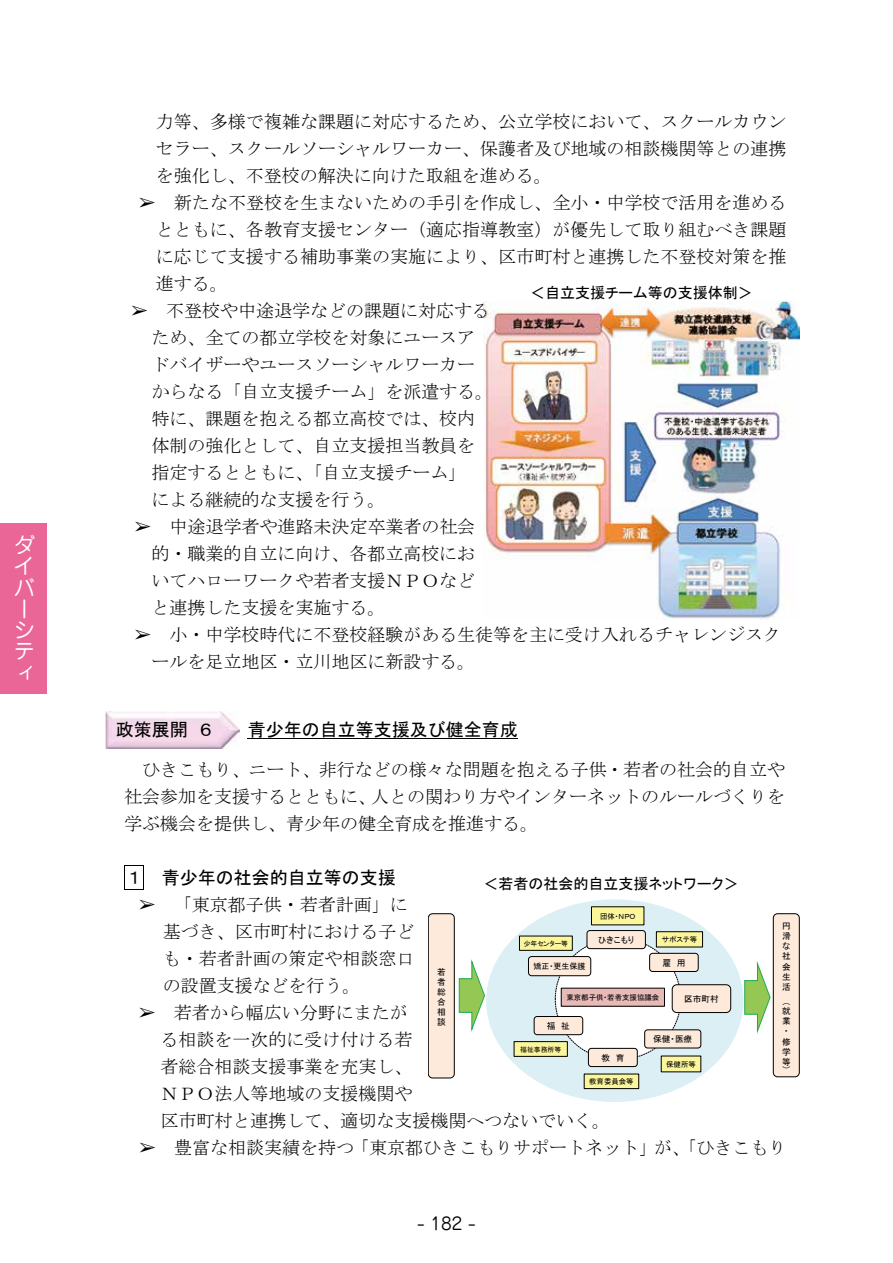
<style>
.page{position:relative;width:893px;height:1263px;background:#fff}
.page>*{position:absolute;margin:0;border:0;box-sizing:border-box;transform-origin:0 0}
.t1{font:21.3px/21.3px "Jun 201 Pro";color:#fff}
.t2{font:18px/27px "MS Mincho";color:#000;text-align:justify}
.t3{font:18px "MS Gothic";color:#000}
.t4{font:16.95px "Jun 201 Pro";color:#000}
.t5{font:15px "MS P Gothic";color:#000}
.t6{font:8.7px/10.1px "MS P Gothic";letter-spacing:-.005em;color:#000;text-align:justify}
.t7{font:7.95px "MS P Gothic";color:#000}
.t8{font:7.35px "MS P Gothic";letter-spacing:-.005em;color:#000}
.t9{font:6.75px "MS P Gothic";color:#000}
</style>
<div class="page">
<div style="left:0;top:524px;width:47px;height:170px;background:#ea6696"></div>
<svg style="left:124px;top:865px;width:20px;height:25px"></svg>
<hr style="left:248px;top:738px;width:270px;height:1px;background:#000">
<img style="left:106px;top:711px;width:133px;height:37px">
<img style="left:484px;top:302px;width:316px;height:317px">
<div style="left:486px;top:899px;width:257px;height:203px;background:#dbeff4;border-radius:50%"></div>
<div style="left:773px;top:914px;width:26px;height:163px;background:#fdeadb;border-radius:4px"></div>
<div style="left:773px;top:913px;width:27px;height:164px;border:1px solid #000;border-radius:4px"></div>
<div style="left:591px;top:907px;width:53px;height:18px;background:#fbf59c"></div>
<div style="left:584px;top:1074px;width:55px;height:14px;background:#fbf59c"></div>
<div style="left:584px;top:1074px;width:55px;height:15px;border:1px solid #000"></div>
<div style="left:656px;top:932px;width:46px;height:15px;background:#fbf59c"></div>
<div style="left:656px;top:931px;width:47px;height:16px;border:1px solid #000"></div>
<div style="left:555px;top:939px;width:126px;height:120px;background:#fff;border-radius:60px"></div>
<div style="left:650px;top:953px;width:48px;height:18px;background:#fdeadb;border-radius:3px"></div>
<div style="left:649px;top:953px;width:49px;height:19px;border:1px solid #000;border-radius:3px"></div>
<div style="left:534px;top:1016px;width:49px;height:19px;background:#fdeadb;border-radius:3px"></div>
<div style="left:534px;top:1016px;width:49px;height:19px;border:1px solid #000;border-radius:3px"></div>
<div style="left:645px;top:1030px;width:56px;height:18px;background:#fdeadb;border-radius:3px"></div>
<div style="left:644px;top:1030px;width:57px;height:18px;border:1px solid #000;border-radius:3px"></div>
<div style="left:588px;top:1048px;width:49px;height:18px;background:#fdeadb;border-radius:3px"></div>
<div style="left:588px;top:1048px;width:49px;height:19px;border:1px solid #000;border-radius:3px"></div>
<div style="left:561px;top:988px;width:103px;height:18px;background:#e7bab8"></div>
<div style="left:587px;top:930px;width:58px;height:19px;background:#fdeadb;border-radius:3px"></div>
<div style="left:587px;top:930px;width:58px;height:19px;border:1px solid #000;border-radius:3px"></div>
<div style="left:528px;top:956px;width:63px;height:20px;background:#fdeadb;border-radius:3px"></div>
<div style="left:528px;top:956px;width:63px;height:20px;border:1px solid #000;border-radius:3px"></div>
<div style="left:661px;top:1056px;width:40px;height:16px;background:#fbf59c"></div>
<div style="left:519px;top:936px;width:53px;height:14px;background:#fbf59c"></div>
<div style="left:514px;top:1041px;width:53px;height:15px;background:#fbf59c"></div>
<div style="left:514px;top:1041px;width:53px;height:15px;border:1px solid #000"></div>
<div style="left:428px;top:914px;width:26px;height:164px;background:#fdeadb;border-radius:4px"></div>
<div style="left:428px;top:913px;width:27px;height:165px;border:1px solid #000;border-radius:4px"></div>
<svg style="left:459px;top:959px;width:26px;height:73px"></svg>
<svg style="left:744px;top:961px;width:26px;height:72px"></svg>
<div style="left:672px;top:985px;width:59px;height:27px;background:#fdeadb;border-radius:5px"></div>
<div style="left:672px;top:984px;width:59px;height:29px;border:1px solid #000;border-radius:5px"></div>
<p class="t1" style="left:14px;top:532px;width:22px">ダイバーシティ</p>
<p class="t2" style="left:156px;top:108px;width:632px">力等、多様で複雑な課題に対応するため、公立学校において、スクールカウンセラー、スクールソーシャルワーカー、保護者及び地域の相談機関等との連携を強化し、不登校の解決に向けた取組を進める。</p>
<p class="t2" style="left:156px;top:189px;width:632px;text-indent:-18px">➢ 新たな不登校を生まないための手引を作成し、全小・中学校で活用を進めるとともに、各教育支援センター（適応指導教室）が優先して取り組むべき課題に応じて支援する補助事業の実施により、区市町村と連携した不登校対策を推進する。</p>
<p class="t2" style="left:151px;top:297px;width:343px;text-align:left;text-indent:-21px">➢ 不登校や中途退学などの課題に対応するため、全ての都立学校を対象にユースアドバイザーやユースソーシャルワーカーからなる「自立支援チーム」を派遣する。特に、課題を抱える都立高校では、校内体制の強化として、自立支援担当教員を指定するとともに、「自立支援チーム」<br>による継続的な支援を行う。</p>
<p class="t2" style="left:151px;top:513px;width:325px;text-indent:-18px">➢ 中途退学者や進路未決定卒業者の社会的・職業的自立に向け、各都立高校においてハローワークや若者支援ＮＰＯなどと連携した支援を実施する。</p>
<p class="t2" style="left:151px;top:621px;width:631px;text-indent:-18px">➢ 小・中学校時代に不登校経験がある生徒等を主に受け入れるチャレンジスクールを足立地区・立川地区に新設する。</p>
<p class="t5" style="left:530px;top:285px;width:224px">＜自立支援チーム等の支援体制＞</p>
<p class="t3" style="left:116px;top:720px;width:100px">政策展開 ６</p>
<p class="t3" style="left:248px;top:720px;width:272px">青少年の自立等支援及び健全育成</p>
<p class="t2" style="left:124px;top:756px;width:662px;text-indent:18px">ひきこもり、ニート、非行などの様々な問題を抱える子供・若者の社会的自立や社会参加を支援するとともに、人との関わり方やインターネットのルールづくりを学ぶ機会を提供し、青少年の健全育成を推進する。</p>
<p class="t3" style="left:125px;top:868px;width:272px">１ 青少年の社会的自立等の支援</p>
<p class="t2" style="left:163px;top:891px;width:253px;text-align:left;text-indent:-25px">➢ 「東京都子供・若者計画」に基づき、区市町村における子ども・若者計画の策定や相談窓口の設置支援などを行う。</p>
<p class="t2" style="left:160px;top:999px;width:451px;text-align:left;text-indent:-22px">➢ 若者から幅広い分野にまたが<br>る相談を一次的に受け付ける若<br>者総合相談支援事業を充実し、<br>ＮＰＯ法人等地域の支援機関や<br>区市町村と連携して、適切な支援機関へつないでいく。</p>
<p class="t2" style="left:138px;top:1134px;width:650px">➢ 豊富な相談実績を持つ「東京都ひきこもりサポートネット」が、「ひきこもり</p>
<p class="t5" style="left:483px;top:876px;width:257px">＜若者の社会的自立支援ネットワーク＞</p>
<p class="t8" style="left:600px;top:912px;width:37px">団体・ＮＰＯ</p>
<p class="t6" style="left:782px;top:921px;width:10px">円滑な社会生活</p>
<p class="t6" style="left:782px;top:1000px;width:9px">（</p>
<p class="t6" style="left:782px;top:1006px;width:10px;text-align:left">就業・修学等</p>
<p class="t6" style="left:782px;top:1065px;width:9px">）</p>
<p class="t6" style="left:598px;top:935px;width:37px">ひきこもり</p>
<p class="t8" style="left:662px;top:936px;width:37px">サポステ等</p>
<p class="t6" style="left:662px;top:957px;width:25px">雇 用</p>
<p class="t9" style="left:524px;top:940px;width:46px">少年センター等</p>
<p class="t7" style="left:534px;top:962px;width:54px">矯正・更生保護</p>
<p class="t6" style="left:437px;top:966px;width:10px">若者総合相談</p>
<p class="t8" style="left:567px;top:994px;width:94px">東京都子供・若者支援協議会</p>
<p class="t6" style="left:684px;top:994px;width:36px">区市町村</p>
<p class="t6" style="left:547px;top:1020px;width:25px">福 祉</p>
<p class="t6" style="left:653px;top:1034px;width:41px">保健・医療</p>
<p class="t9" style="left:520px;top:1046px;width:42px">福祉事務所等</p>
<p class="t6" style="left:601px;top:1052px;width:25px">教 育</p>
<p class="t8" style="left:666px;top:1060px;width:31px">保健所等</p>
<p class="t8" style="left:589px;top:1078px;width:46px">教育委員会等</p>
<p class="t4" style="left:417px;top:1210px;width:60px">- 182 -</p>
</div>
